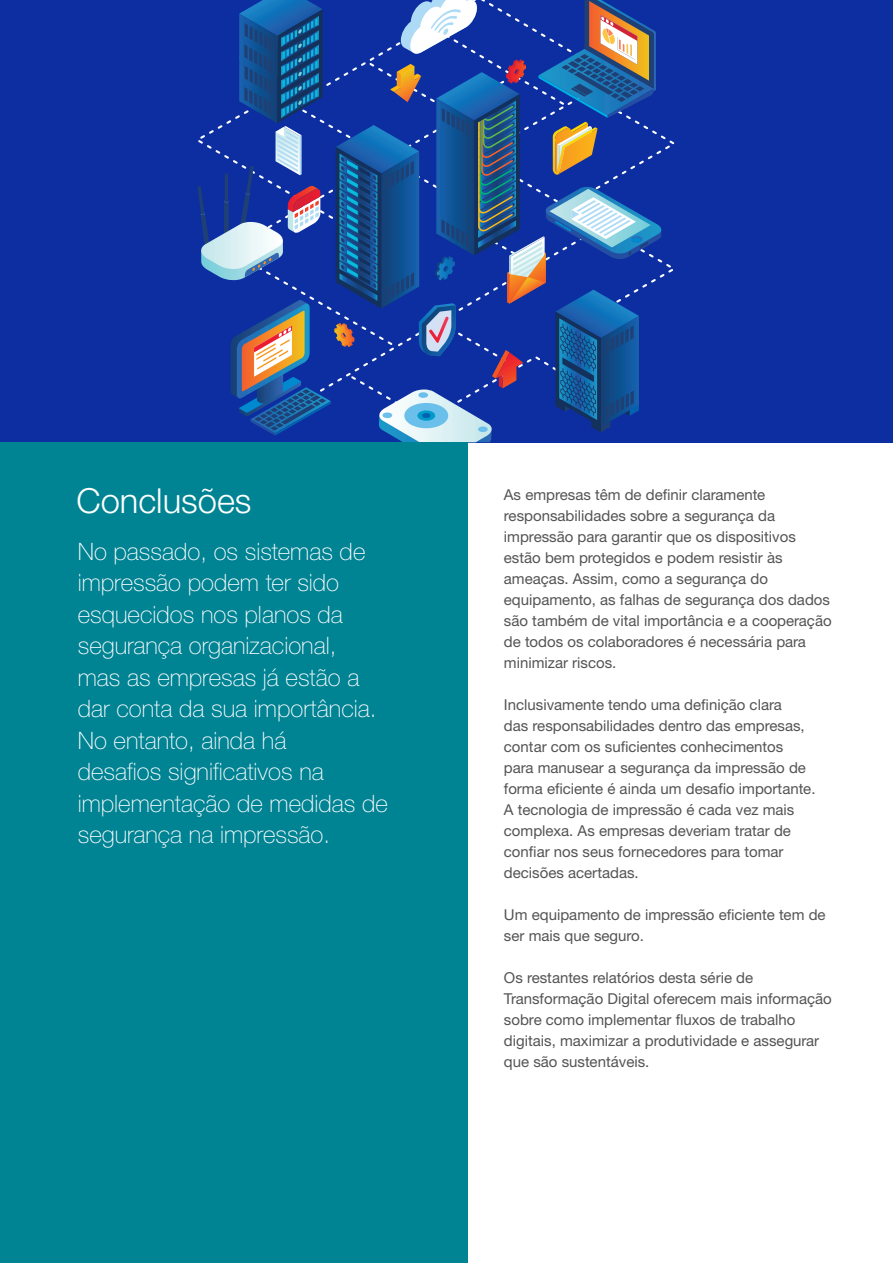
<style>
.page{position:relative;width:893px;height:1263px;background:#fff}
.page>*{position:absolute;margin:0;border:0;box-sizing:border-box;transform-origin:0 0}
.t1{font:300 34.5px "Helvetica Neue LTW1 G";color:#fff}
.t2{font:100 24px/31.5px "Helvetica Neue LTW1 G";color:#fff}
.t3{font:15px/21px "Helvetica Neue LTW1 G";color:#545454}
</style>
<div class="page">
<div style="left:0;top:0;width:892px;height:442px;background:#0d2ea0"></div>
<svg style="left:198px;top:0;width:476px;height:442px"></svg>
<div style="left:0;top:443px;width:467px;height:820px;background:#008393"></div>
<h1 class="t1" style="left:76px;top:479px;width:177px">Conclusões</h1>
<p class="t2" style="left:78px;top:535px;width:311px">No passado, os sistemas de impressão podem ter sido esquecidos nos planos da segurança organizacional,<br>mas as empresas já estão a dar conta da sua importância.<br>No entanto, ainda há<br>desafios significativos na implementação de medidas de segurança na impressão.</p>
<p class="t3" style="left:504px;top:484px;width:329px">As empresas têm de definir claramente responsabilidades sobre a segurança da impressão para garantir que os dispositivos estão bem protegidos e podem resistir às ameaças. Assim, como a segurança do equipamento, as falhas de segurança dos dados são também de vital importância e a cooperação de todos os colaboradores é necessária para minimizar riscos.</p>
<p class="t3" style="left:504px;top:694px;width:313px">Inclusivamente tendo uma definição clara<br>das responsabilidades dentro das empresas, contar com os suficientes conhecimentos para manusear a segurança da impressão de forma eficiente é ainda um desafio importante.<br>A tecnologia de impressão é cada vez mais complexa. As empresas deveriam tratar de confiar nos seus fornecedores para tomar decisões acertadas.</p>
<p class="t3" style="left:504px;top:904px;width:323px">Um equipamento de impressão eficiente tem de ser mais que seguro.</p>
<p class="t3" style="left:504px;top:967px;width:329px">Os restantes relatórios desta série de Transformação Digital oferecem mais informação sobre como implementar fluxos de trabalho digitais, maximizar a produtividade e assegurar que são sustentáveis.</p>
</div>
